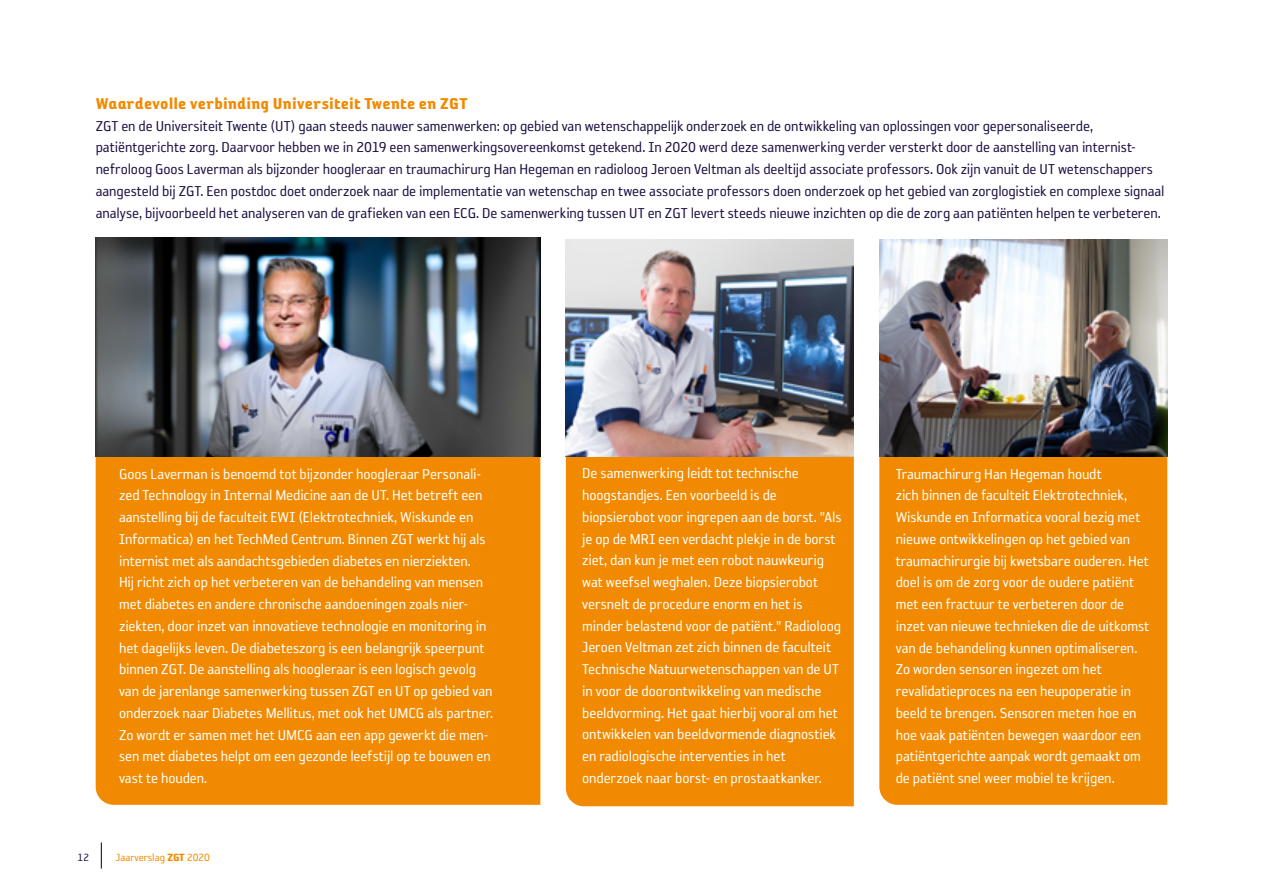
<style>
.page{position:relative;width:1263px;height:893px;background:#fff}
.page>*{position:absolute;margin:0;border:0;box-sizing:border-box;transform-origin:0 0}
.t1{font:18px "Reykjavik Two OT D Gauge";letter-spacing:.015em;color:#f18a00}
.t2{font:16.5px/21.8px "Reykjavik One OT A Gauge";letter-spacing:-.005em;color:#fff}
.t3{font:16.5px/21.8px "Reykjavik One OT A Gauge";letter-spacing:-.005em;color:#1d1042}
.t4{font:12px "Reykjavik One OT A Gauge";color:#f18a00}
.t5{font:12px "Reykjavik One OT A Gauge";color:#1d1042}
.s1{font-family:"Reykjavik One OT D Gauge"}
</style>
<div class="page">
<svg style="left:101px;top:842px;width:1px;height:27px"></svg>
<div style="left:879px;top:457px;width:288px;height:348px;background:#f18a00"></div>
<div style="left:96px;top:457px;width:444px;height:348px;background:#f18a00"></div>
<div style="left:566px;top:457px;width:288px;height:349px;background:#f18a00"></div>
<img style="left:566px;top:239px;width:288px;height:218px">
<img style="left:879px;top:239px;width:288px;height:218px">
<img style="left:96px;top:237px;width:444px;height:220px">
<p class="t1" style="left:96px;top:94px;width:373px">Waardevolle verbinding Universiteit Twente en ZGT</p>
<p class="t3" style="left:96px;top:115px;width:1070px">ZGT en de Universiteit Twente (UT) gaan steeds nauwer samenwerken: op gebied van wetenschappelijk onderzoek en de ontwikkeling van oplossingen voor gepersonaliseerde, patiëntgerichte zorg. Daarvoor hebben we in 2019 een samenwerkingsovereenkomst getekend. In 2020 werd deze samenwerking verder versterkt door de aanstelling van internist&shy;nefroloog Goos Laverman als bijzonder hoogleraar en traumachirurg Han Hegeman en radioloog Jeroen Veltman als deeltijd associate professors. Ook zijn vanuit de UT wetenschappers aangesteld bij ZGT. Een postdoc doet onderzoek naar de implementatie van wetenschap en twee associate professors doen onderzoek op het gebied van zorglogistiek en complexe signaal analyse, bijvoorbeeld het analyseren van de grafieken van een ECG. De samenwerking tussen UT en ZGT levert steeds nieuwe inzichten op die de zorg aan patiënten helpen te verbeteren.</p>
<p class="t2" style="left:119px;top:463px;width:376px">Goos Laverman is benoemd tot bijzonder hoogleraar Personali&shy;zed Technology in Internal Medicine aan de UT. Het betreft een aanstelling bij de faculteit EWI (Elektrotechniek, Wiskunde en Informatica) en het TechMed Centrum. Binnen ZGT werkt hij als internist met als aandachtsgebieden diabetes en nierziekten.<br>Hij richt zich op het verbeteren van de behandeling van mensen met diabetes en andere chronische aandoeningen zoals nier&shy;ziekten, door inzet van innovatieve technologie en monitoring in het dagelijks leven. De diabeteszorg is een belangrijk speerpunt binnen ZGT. De aanstelling als hoogleraar is een logisch gevolg van de jarenlange samenwerking tussen ZGT en UT op gebied van onderzoek naar Diabetes Mellitus, met ook het UMCG als partner.<br>Zo wordt er samen met het UMCG aan een app gewerkt die men&shy;sen met diabetes helpt om een gezonde leefstijl op te bouwen en vast te houden.</p>
<p class="t5" style="left:78px;top:851px;width:13px">12</p>
<p class="t4" style="left:116px;top:851px;width:96px">Jaarverslag <span class="s1">ZGT</span> 2020</p>
<p class="t2" style="left:582px;top:463px;width:261px">De samenwerking leidt tot technische hoogstandjes. Een voorbeeld is de biopsierobot voor ingrepen aan de borst. "Als je op de MRI een verdacht plekje in de borst ziet, dan kun je met een robot nauwkeurig wat weefsel weghalen. Deze biopsierobot versnelt de procedure enorm en het is minder belastend voor de patiënt." Radioloog Jeroen Veltman zet zich binnen de faculteit Technische Natuurwetenschappen van de UT in voor de doorontwikkeling van medische beeldvorming. Het gaat hierbij vooral om het ontwikkelen van beeldvormende diagnostiek en radiologische interventies in het onderzoek naar borst- en prostaatkanker.</p>
<p class="t2" style="left:896px;top:463px;width:255px">Traumachirurg Han Hegeman houdt<br>zich binnen de faculteit Elektrotechniek, Wiskunde en Informatica vooral bezig met nieuwe ontwikkelingen op het gebied van traumachirurgie bij kwetsbare ouderen. Het doel is om de zorg voor de oudere patiënt met een fractuur te verbeteren door de inzet van nieuwe technieken die de uitkomst van de behandeling kunnen optimaliseren.<br>Zo worden sensoren ingezet om het revalidatieproces na een heupoperatie in beeld te brengen. Sensoren meten hoe en hoe vaak patiënten bewegen waardoor een patiëntgerichte aanpak wordt gemaakt om de patiënt snel weer mobiel te krijgen.</p>
</div>
